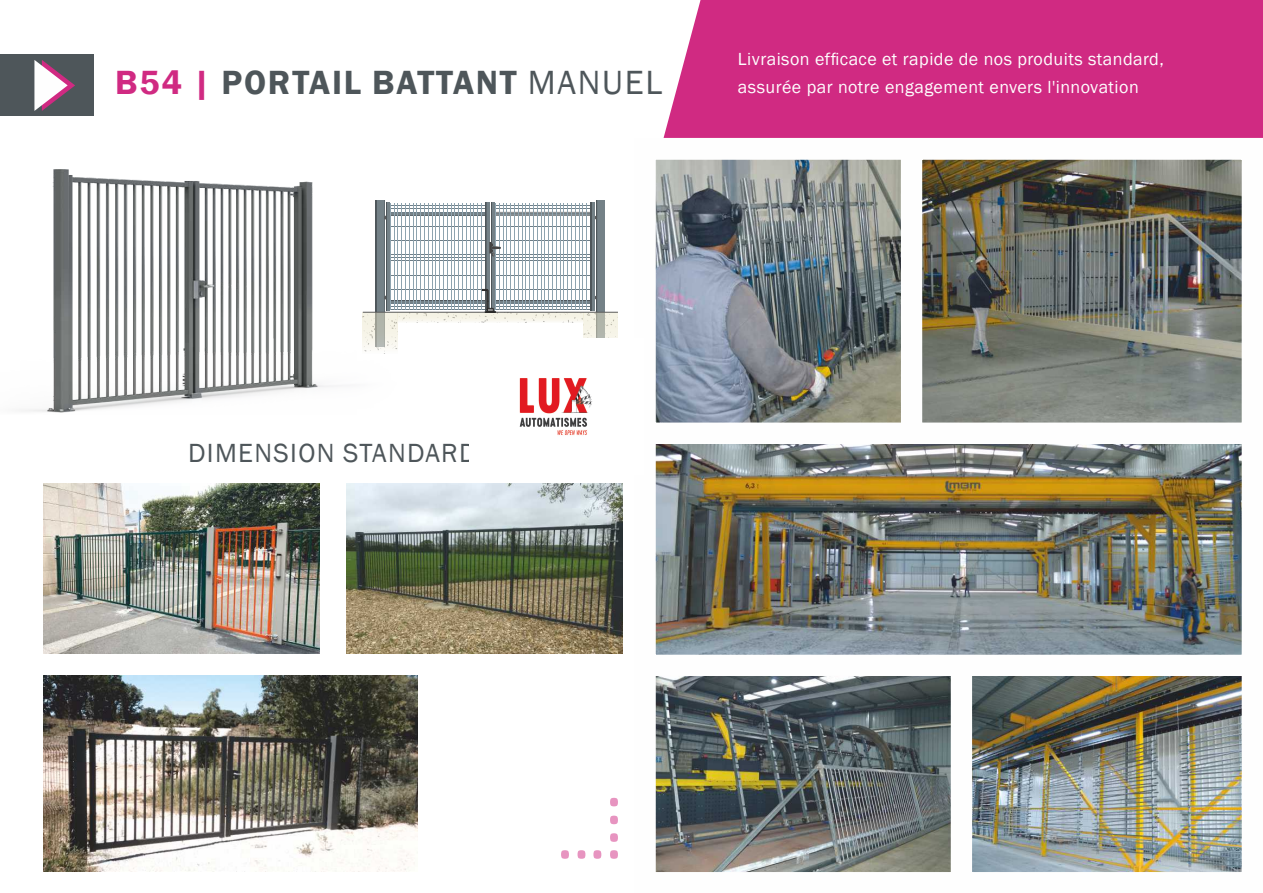
<style>
.page{position:relative;width:1263px;height:893px;background:#fff}
.page>*{position:absolute;margin:0;border:0;box-sizing:border-box;transform-origin:0 0}
.t1{font:600 34.5px "Franklin Gothic";letter-spacing:.05em;color:#4e565a}
.t2{font:27px "Franklin Gothic";letter-spacing:.05em;color:#4e565a}
.t3{font:18px/28.5px "Franklin Gothic";letter-spacing:.025em;color:#fefefe}
.s1{color:#d02a82}
.s2{font-weight:400}
</style>
<div class="page">
<img style="left:656px;top:160px;width:244px;height:262px">
<img style="left:923px;top:160px;width:318px;height:262px">
<img style="left:973px;top:677px;width:268px;height:194px">
<img style="left:656px;top:677px;width:294px;height:194px">
<img style="left:656px;top:445px;width:585px;height:209px">
<div style="left:596px;top:200px;width:9px;height:112px;background:#748187"></div>
<hr style="left:495px;top:205px;width:96px;height:1px;background:#6e7e87">
<hr style="left:495px;top:209px;width:96px;height:1px;background:#6e7e87">
<hr style="left:495px;top:226px;width:96px;height:1px;background:#6e7e87">
<hr style="left:495px;top:240px;width:96px;height:1px;background:#6e7e87">
<hr style="left:495px;top:254px;width:96px;height:1px;background:#6e7e87">
<hr style="left:495px;top:257px;width:96px;height:1px;background:#6e7e87">
<hr style="left:495px;top:261px;width:96px;height:1px;background:#6e7e87">
<hr style="left:495px;top:275px;width:96px;height:1px;background:#6e7e87">
<svg style="left:396px;top:213px;width:89px;height:2px"></svg>
<div style="left:495px;top:212px;width:96px;height:3px;border:1px solid #9d9e9e"></div>
<hr style="left:390px;top:205px;width:95px;height:1px;background:#6e7e87">
<hr style="left:390px;top:209px;width:95px;height:1px;background:#6e7e87">
<hr style="left:390px;top:212px;width:95px;height:1px;background:#6e7e87">
<hr style="left:390px;top:226px;width:95px;height:1px;background:#6e7e87">
<hr style="left:390px;top:240px;width:95px;height:1px;background:#6e7e87">
<hr style="left:390px;top:254px;width:95px;height:1px;background:#6e7e87">
<hr style="left:390px;top:257px;width:95px;height:1px;background:#6e7e87">
<hr style="left:390px;top:261px;width:95px;height:1px;background:#6e7e87">
<hr style="left:390px;top:275px;width:95px;height:1px;background:#6e7e87">
<hr style="left:398px;top:203px;width:1px;height:107px;background:#8ea4b0">
<hr style="left:401px;top:203px;width:1px;height:107px;background:#8ea4b0">
<hr style="left:405px;top:203px;width:1px;height:107px;background:#8ea4b0">
<hr style="left:409px;top:203px;width:1px;height:107px;background:#8ea4b0">
<hr style="left:413px;top:203px;width:1px;height:107px;background:#8ea4b0">
<hr style="left:417px;top:203px;width:1px;height:107px;background:#8ea4b0">
<hr style="left:420px;top:203px;width:1px;height:107px;background:#8ea4b0">
<hr style="left:424px;top:203px;width:1px;height:107px;background:#8ea4b0">
<hr style="left:428px;top:203px;width:1px;height:107px;background:#8ea4b0">
<hr style="left:432px;top:203px;width:1px;height:107px;background:#8ea4b0">
<hr style="left:436px;top:203px;width:1px;height:107px;background:#8ea4b0">
<hr style="left:440px;top:203px;width:1px;height:107px;background:#8ea4b0">
<hr style="left:443px;top:203px;width:1px;height:107px;background:#8ea4b0">
<hr style="left:447px;top:203px;width:1px;height:107px;background:#8ea4b0">
<hr style="left:451px;top:203px;width:1px;height:107px;background:#8ea4b0">
<hr style="left:455px;top:203px;width:1px;height:107px;background:#8ea4b0">
<hr style="left:459px;top:203px;width:1px;height:107px;background:#8ea4b0">
<hr style="left:462px;top:203px;width:1px;height:107px;background:#8ea4b0">
<hr style="left:466px;top:203px;width:1px;height:107px;background:#8ea4b0">
<hr style="left:470px;top:203px;width:1px;height:107px;background:#8ea4b0">
<hr style="left:474px;top:203px;width:1px;height:107px;background:#8ea4b0">
<hr style="left:478px;top:203px;width:1px;height:107px;background:#8ea4b0">
<hr style="left:481px;top:203px;width:1px;height:107px;background:#8ea4b0">
<hr style="left:485px;top:203px;width:1px;height:107px;background:#8ea4b0">
<hr style="left:495px;top:203px;width:1px;height:107px;background:#8ea4b0">
<hr style="left:499px;top:203px;width:1px;height:107px;background:#8ea4b0">
<hr style="left:503px;top:203px;width:1px;height:107px;background:#8ea4b0">
<hr style="left:507px;top:203px;width:1px;height:107px;background:#8ea4b0">
<hr style="left:510px;top:203px;width:1px;height:107px;background:#8ea4b0">
<hr style="left:514px;top:203px;width:1px;height:107px;background:#8ea4b0">
<hr style="left:518px;top:203px;width:1px;height:107px;background:#8ea4b0">
<hr style="left:522px;top:203px;width:1px;height:107px;background:#8ea4b0">
<hr style="left:526px;top:203px;width:1px;height:107px;background:#8ea4b0">
<hr style="left:529px;top:203px;width:1px;height:107px;background:#8ea4b0">
<hr style="left:533px;top:203px;width:1px;height:107px;background:#8ea4b0">
<hr style="left:537px;top:203px;width:1px;height:107px;background:#8ea4b0">
<hr style="left:541px;top:203px;width:1px;height:107px;background:#8ea4b0">
<hr style="left:545px;top:203px;width:1px;height:107px;background:#8ea4b0">
<hr style="left:548px;top:203px;width:1px;height:107px;background:#8ea4b0">
<hr style="left:552px;top:203px;width:1px;height:107px;background:#8ea4b0">
<hr style="left:556px;top:203px;width:1px;height:107px;background:#8ea4b0">
<hr style="left:560px;top:203px;width:1px;height:107px;background:#8ea4b0">
<hr style="left:564px;top:203px;width:1px;height:107px;background:#8ea4b0">
<hr style="left:567px;top:203px;width:1px;height:107px;background:#8ea4b0">
<hr style="left:571px;top:203px;width:1px;height:107px;background:#8ea4b0">
<hr style="left:575px;top:203px;width:1px;height:107px;background:#8ea4b0">
<hr style="left:579px;top:203px;width:1px;height:107px;background:#8ea4b0">
<hr style="left:583px;top:203px;width:1px;height:107px;background:#8ea4b0">
<hr style="left:586px;top:203px;width:1px;height:107px;background:#8ea4b0">
<hr style="left:590px;top:203px;width:1px;height:107px;background:#8ea4b0">
<svg style="left:594px;top:216px;width:3px;height:4px"></svg>
<svg style="left:491px;top:203px;width:4px;height:86px"></svg>
<svg style="left:591px;top:203px;width:3px;height:86px"></svg>
<svg style="left:486px;top:203px;width:3px;height:86px"></svg>
<svg style="left:396px;top:289px;width:222px;height:61px"></svg>
<svg style="left:489px;top:242px;width:12px;height:15px"></svg>
<img style="left:43px;top:483px;width:277px;height:170px">
<img style="left:43px;top:676px;width:374px;height:195px">
<img style="left:346px;top:483px;width:277px;height:170px">
<div style="left:0;top:55px;width:93px;height:61px;background:#4e565a"></div>
<svg style="left:34px;top:60px;width:41px;height:51px"></svg>
<div style="left:663px;top:0;width:600px;height:138px;background:#d02a82"></div>
<svg style="left:610px;top:798px;width:8px;height:8px"></svg>
<svg style="left:610px;top:816px;width:8px;height:8px"></svg>
<svg style="left:610px;top:850px;width:8px;height:9px"></svg>
<svg style="left:610px;top:833px;width:8px;height:9px"></svg>
<svg style="left:593px;top:850px;width:8px;height:9px"></svg>
<svg style="left:577px;top:850px;width:8px;height:9px"></svg>
<svg style="left:561px;top:850px;width:8px;height:9px"></svg>
<img style="left:21px;top:169px;width:375px;height:244px">
<img style="left:470px;top:339px;width:148px;height:96px">
<h1 class="t1" style="left:115px;top:70px;width:549px"><span class="s1">B54 |</span> PORTAIL BATTANT <span class="s2">MANUEL</span></h1>
<p class="t3" style="left:738px;top:46px;width:427px">Livraison efficace et rapide de nos produits standard, assurée par notre engagement envers l'innovation</p>
<h2 class="t2" style="left:188px;top:443px;width:290px">DIMENSION STANDARD</h2>
</div>
